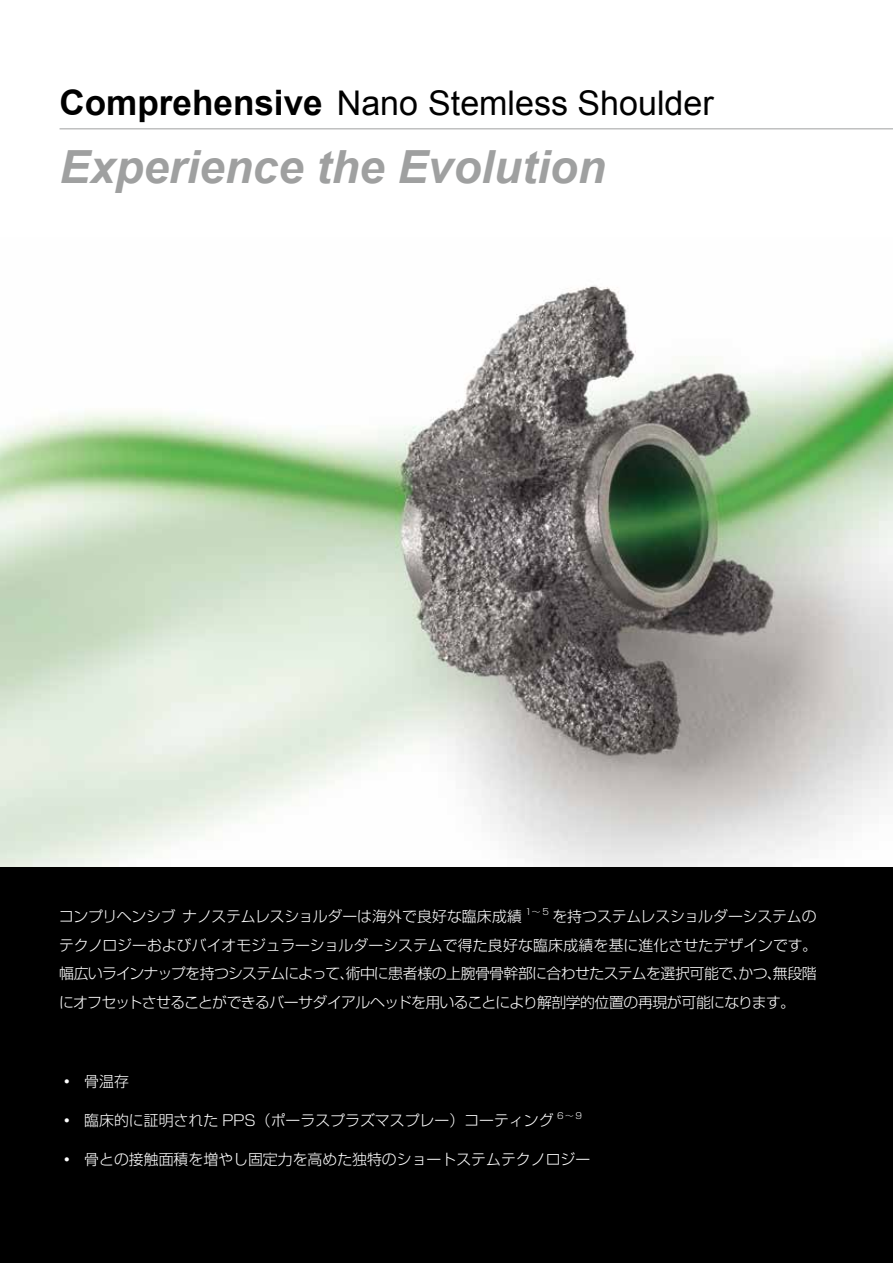
<style>
.page{position:relative;width:893px;height:1263px;background:#fff}
.page>*{position:absolute;margin:0;border:0;box-sizing:border-box;transform-origin:0 0}
.t1{font:italic 700 45.75px "Arial";color:#9fa0a0}
.t2{font:34.05px "Arial";color:#000}
.t3{font:300 14.85px/28.7px "Shin Go Pro";color:#fff;text-align:justify}
.t4{font:300 8.7px "Shin Go Pro";color:#fff}
.s1{font-weight:700;font-size:35.1px}
</style>
<div class="page">
<hr style="left:60px;top:128px;width:833px;height:1px;background:#9fa0a0">
<div style="left:0;top:866px;width:893px;height:397px;background:#000"></div>
<img style="left:0;top:285px;width:893px;height:581px">
<h2 class="t2" style="left:60px;top:81px;width:656px"><span class="s1">Comprehensive</span> Nano Stemless Shoulder</h2>
<h1 class="t1" style="left:60px;top:137px;width:548px">Experience the Evolution</h1>
<p class="t3" style="left:59px;top:900px;width:464px">コンプリヘンシブ ナノステムレスショルダーは海外で良好な臨床成績</p>
<p class="t4" style="left:525px;top:904px;width:25px">1〜5</p>
<p class="t3" style="left:59px;top:900px;width:760px;text-indent:493px">を持つステムレスショルダーシステムのテクノロジーおよびバイオモジュラーショルダーシステムで得た良好な臨床成績を基に進化させたデザインです。幅広いラインナップを持つシステムによって、術中に患者様の上腕骨骨幹部に合わせたステムを選択可能で、かつ、無段階にオフセットさせることができるバーサダイアルヘッドを用いることにより解剖学的位置の再現が可能になります。</p>
<p class="t3" style="left:60px;top:1065px;width:71px">◦ 骨温存</p>
<p class="t3" style="left:60px;top:1104px;width:495px">◦ 臨床的に証明された PPS（ポーラスプラズマスプレー）コーティング</p>
<p class="t4" style="left:557px;top:1108px;width:26px">6〜9</p>
<p class="t3" style="left:60px;top:1143px;width:532px">◦ 骨との接触面積を増やし固定力を高めた独特のショートステムテクノロジー</p>
</div>
